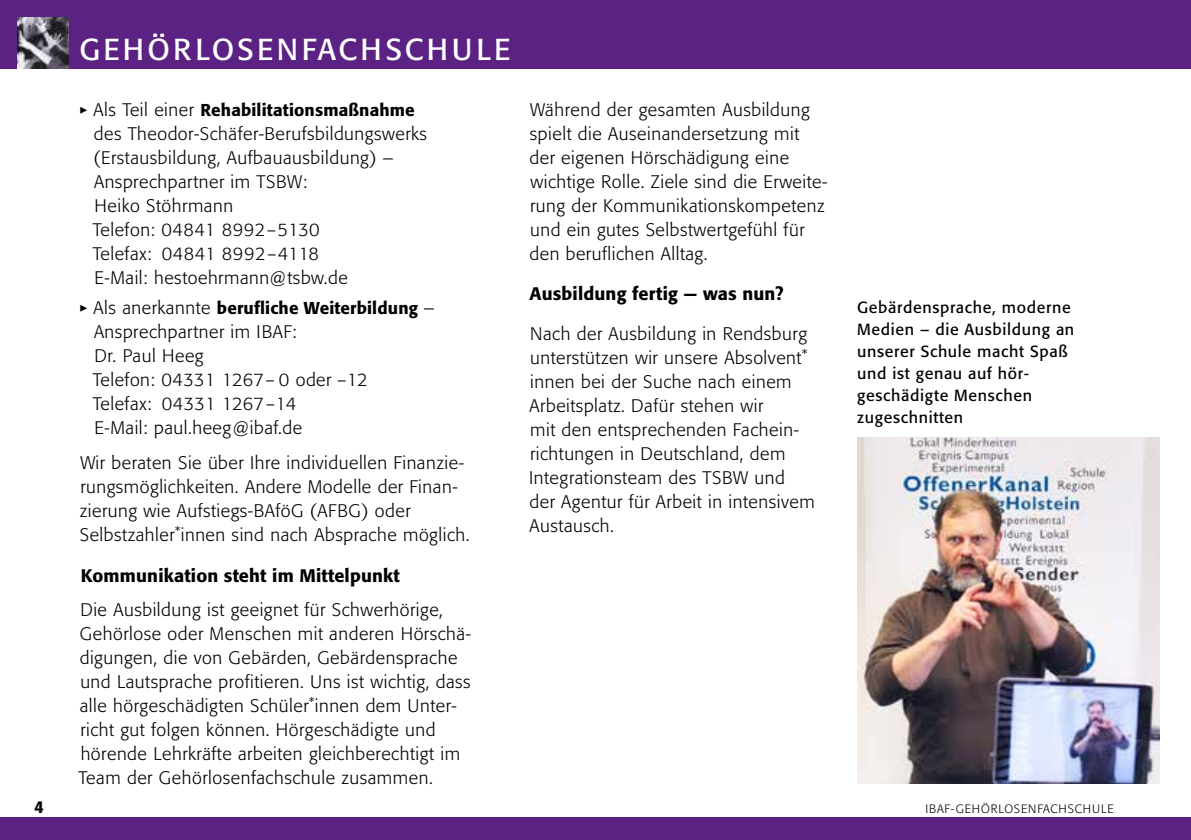
<style>
.page{position:relative;width:1191px;height:840px;background:#fff}
.page>*{position:absolute;margin:0;border:0;box-sizing:border-box;transform-origin:0 0}
.t1{font:30px "Formata";letter-spacing:.11em;color:#fff}
.t2{font:300 18px/24px "Formata";letter-spacing:.03em;color:#000}
.t3{font:500 18px "Formata";letter-spacing:.01em;color:#000}
.t4{font:500 17px "Formata";letter-spacing:.01em;color:#000}
.t5{font:16px/22px "Formata";letter-spacing:.04em;color:#000}
.t6{font:300 12px "Formata";letter-spacing:.07em;color:#000}
.s1{font-family:"Dingbests";font-weight:400;font-size:14px}
.s2{font-weight:300;font-size:18px}
</style>
<div class="page">
<div style="left:0;top:816px;width:1191px;height:23px;background:#5b2283"></div>
<div style="left:0;top:0;width:1191px;height:68px;background:#5b2283"></div>
<img style="left:17px;top:17px;width:51px;height:51px">
<img style="left:857px;top:437px;width:302px;height:345px">
<p class="t4" style="left:34px;top:796px;width:11px">4</p>
<h1 class="t1" style="left:79px;top:31px;width:432px">GEHÖRLOSENFACHSCHULE</h1>
<p class="t4" style="left:79px;top:99px;width:337px"><span class="s1">&gt;</span> <span class="s2">Als Teil einer</span> Rehabilitationsmaßnahme</p>
<p class="t2" style="left:93px;top:121px;width:336px">des Theodor-Schäfer-Berufsbildungswerks (Erstausbildung, Aufbauausbildung) –<br>Ansprechpartner im TSBW:<br>Heiko Stöhrmann<br>Telefon: 04841 8992–5130<br>Telefax: 04841 8992–4118<br>E-Mail: hestoehrmann@tsbw.de</p>
<p class="t4" style="left:79px;top:297px;width:357px"><span class="s1">&gt;</span> <span class="s2">Als anerkannte</span> berufliche Weiterbildung <span class="s2">–</span></p>
<p class="t2" style="left:93px;top:319px;width:276px">Ansprechpartner im IBAF:<br>Dr. Paul Heeg<br>Telefon: 04331 1267– 0 oder –12<br>Telefax: 04331 1267–14<br>E-Mail: paul.heeg@ibaf.de</p>
<p class="t2" style="left:80px;top:450px;width:391px">Wir beraten Sie über Ihre individuellen Finanzie&shy;rungsmöglichkeiten. Andere Modelle der Finan&shy;zierung wie Aufstiegs-BAföG (AFBG) oder Selbstzahler<sup>*</sup>innen sind nach Absprache möglich.</p>
<p class="t3" style="left:81px;top:564px;width:321px">Kommunikation steht im Mittelpunkt</p>
<p class="t2" style="left:79px;top:597px;width:394px">Die Ausbildung ist geeignet für Schwerhörige, Gehörlose oder Menschen mit anderen Hörschä&shy;digungen, die von Gebärden, Gebärdensprache und Lautsprache profitieren. Uns ist wichtig, dass alle hörgeschädigten Schüler<sup>*</sup>innen dem Unter&shy;richt gut folgen können. Hörgeschädigte und hörende Lehrkräfte arbeiten gleichberechtigt im Team der Gehörlosenfachschule zusammen.</p>
<p class="t2" style="left:529px;top:97px;width:299px">Während der gesamten Ausbildung spielt die Auseinandersetzung mit der eigenen Hörschädigung eine wichtige Rolle. Ziele sind die Erweite&shy;rung der Kommunikationskompetenz und ein gutes Selbstwertgefühl für den beruflichen Alltag.</p>
<p class="t3" style="left:529px;top:283px;width:256px">Ausbildung fertig — was nun?</p>
<p class="t2" style="left:529px;top:321px;width:287px">Nach der Ausbildung in Rendsburg unterstützen wir unsere Absolvent<sup>* </sup>innen bei der Suche nach einem<br>Arbeitsplatz. Dafür stehen wir<br>mit den entsprechenden Fachein&shy;richtungen in Deutschland, dem<br>Integrationsteam des TSBW und<br>der Agentur für Arbeit in intensivem<br>Austausch.</p>
<p class="t5" style="left:857px;top:296px;width:218px">Gebärdensprache, moderne<br>Medien – die Ausbildung an unserer Schule macht Spaß und ist genau auf hör-- geschädigte Menschen zugeschnitten</p>
<p class="t6" style="left:925px;top:801px;width:190px">IBAF-GEHÖRLOSENFACHSCHULE</p>
</div>
